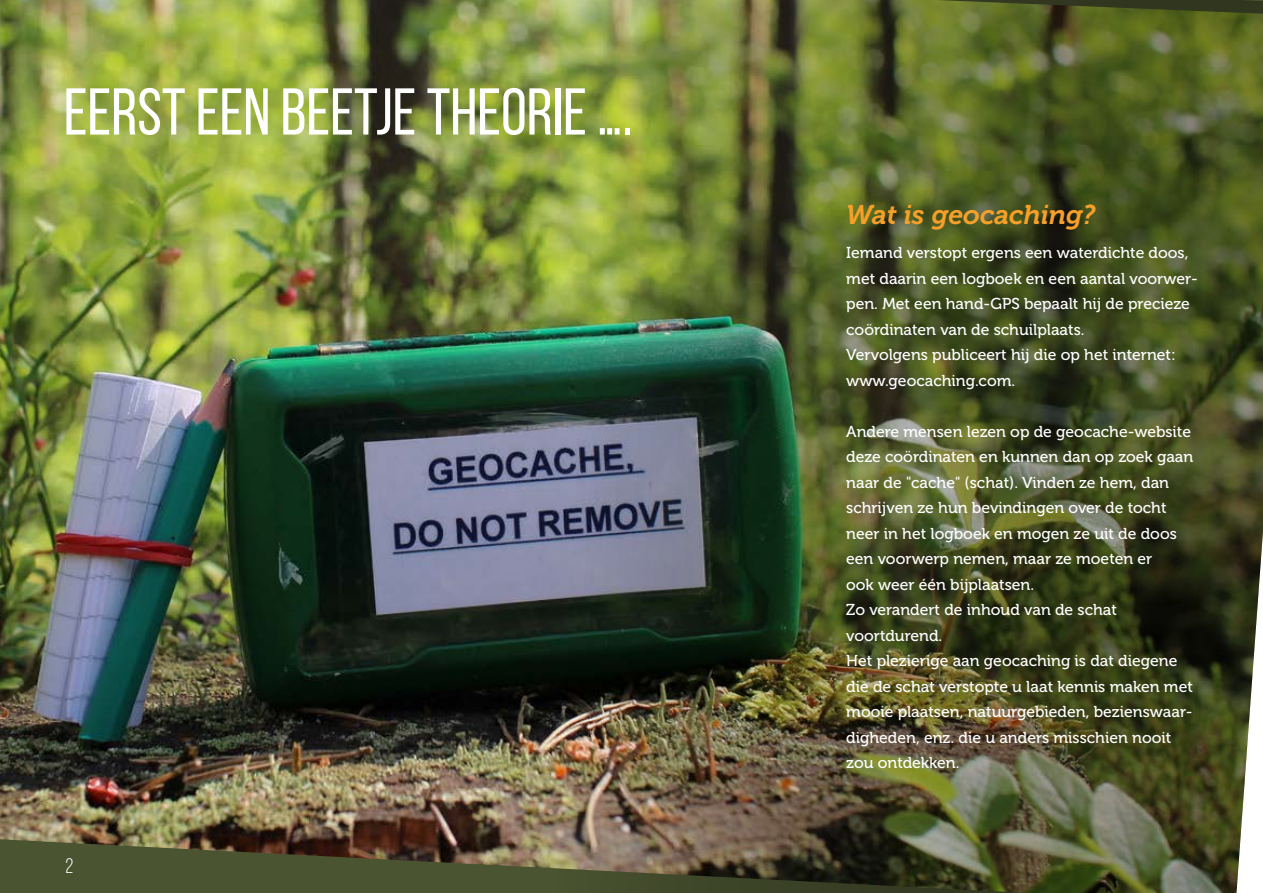
<style>
.page{position:relative;width:1263px;height:893px;background:#fff}
.page>*{position:absolute;margin:0;border:0;box-sizing:border-box;transform-origin:0 0}
.t1{font:66px "Bebas Neue";color:#fff}
.t2{font:italic 27px "Museo 700";color:#f7a029}
.t3{font:21px "Bebas Neue";color:#fff}
.t4{font:15.75px/25.5px "Museo 500";color:#fff}
</style>
<div class="page">
<img style="left:0;top:0;width:1263px;height:893px">
<h1 class="t1" style="left:64px;top:76px;width:570px">EERST EEN BEETJE THEORIE ….</h1>
<h3 class="t3" style="left:65px;top:854px;width:9px">2</h3>
<h2 class="t2" style="left:846px;top:200px;width:251px">Wat is geocaching?</h2>
<p class="t4" style="left:846px;top:240px;width:353px">Iemand verstopt ergens een waterdichte doos, met daarin een logboek en een aantal voorwer&shy;pen. Met een hand-GPS bepaalt hij de precieze coördinaten van de schuilplaats.<br>Vervolgens publiceert hij die op het internet: www.geocaching.com.</p>
<p class="t4" style="left:846px;top:419px;width:349px">Andere mensen lezen op de geocache-website deze coördinaten en kunnen dan op zoek gaan naar de "cache" (schat). Vinden ze hem, dan schrijven ze hun bevindingen over de tocht neer in het logboek en mogen ze uit de doos een voorwerp nemen, maar ze moeten er<br>ook weer één bijplaatsen.<br>Zo verandert de inhoud van de schat voortdurend.<br>Het plezierige aan geocaching is dat diegene die de schat verstopte u laat kennis maken met mooie plaatsen, natuurgebieden, bezienswaar&shy;digheden, enz. die u anders misschien nooit zou ontdekken.</p>
</div>
